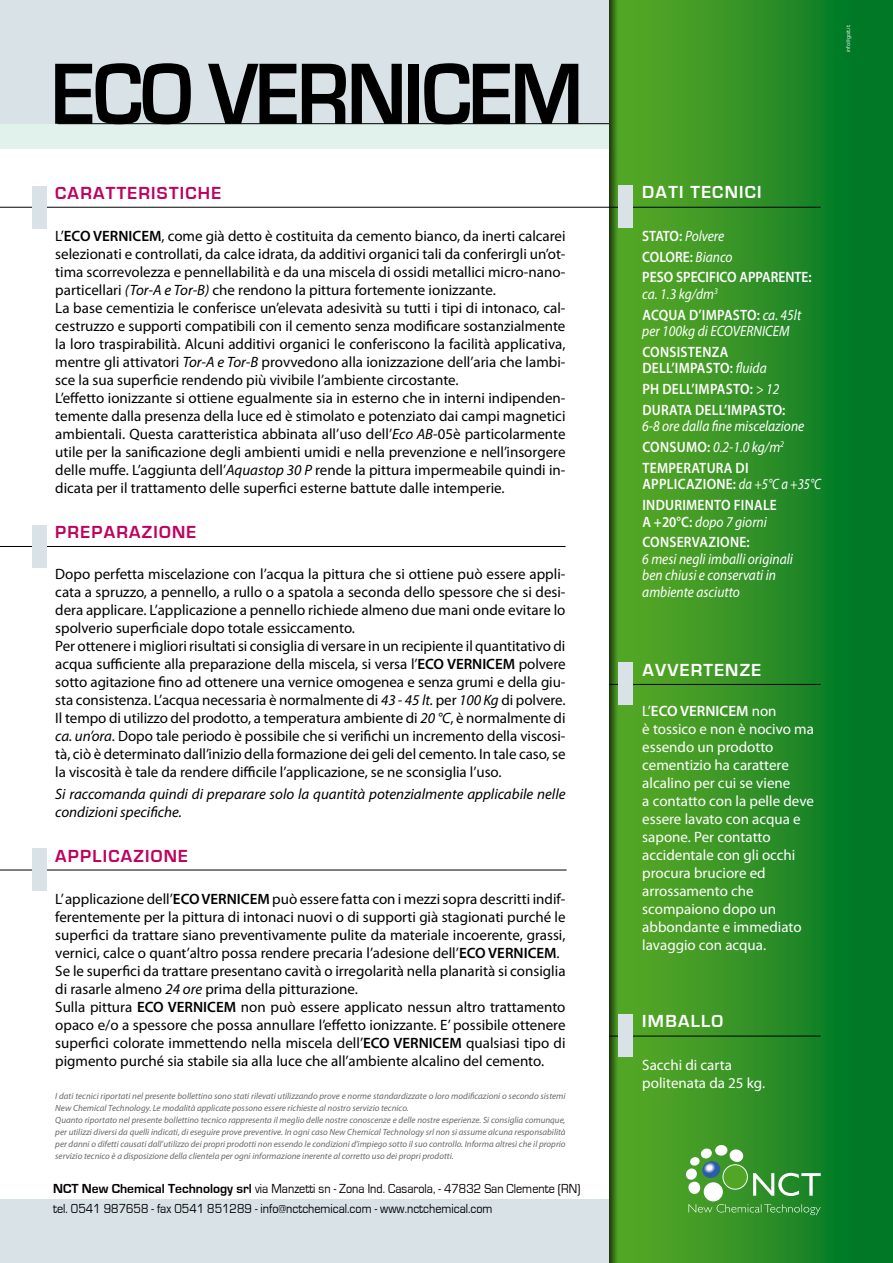
<style>
.page{position:relative;width:893px;height:1263px;background:#fff}
.page>*{position:absolute;margin:0;border:0;box-sizing:border-box;transform-origin:0 0}
.t1{font:700 90px "Eurostile";letter-spacing:-.03em;color:#000;scale:.9 1}
.t2{font:700 18px "Eurostile";letter-spacing:.07em;color:#c0005d}
.t3{font:700 18px "Eurostile";letter-spacing:.07em;color:#fff}
.t4{font:15px/18px "Myriad Pro";color:#000}
.t5{font:15px/18px "Myriad Pro";color:#fff}
.t6{font:600 15px/20.7px "Myriad Pro";color:#fff;scale:.9 1}
.t7{font:italic 15px/16.5px "Myriad Pro";color:#fff;scale:.9 1}
.t8{font:italic 15px/18px "Myriad Pro";color:#000}
.t9{font:600 15px "Myriad Pro";letter-spacing:.02em;color:#fff;scale:.9 1}
.t10{font:italic 15px "Myriad Pro";color:#fff;scale:.84 1}
.t11{font:13.5px/20.4px "Eurostile";color:#000;scale:.9 1}
.t12{font:italic 9px/12px "Myriad Pro";color:#68676c}
.t13{font:6px "Eurostile";letter-spacing:.01em;color:#fff}
.s1{font-weight:600}
.s2{font-style:italic}
.s3{font-weight:400;font-style:italic}
.s4{font-weight:600;font-style:normal}
.s5{font-weight:700}
</style>
<div class="page">
<div style="left:0;top:1199px;width:884px;height:64px;background:#d9e2e7"></div>
<div style="left:0;top:123px;width:884px;height:26px;background:#e1f1eb"></div>
<div style="left:0;top:0;width:884px;height:124px;background:#d9e2e7"></div>
<div style="left:609px;top:0;width:284px;height:1263px;background:linear-gradient(to right,#62ac26,#007427)"></div>
<svg style="left:609px;top:0;width:9px;height:1263px;background:#356d18"></svg>
<svg style="left:688px;top:1204px;width:133px;height:11px"></svg>
<svg style="left:753px;top:1173px;width:68px;height:23px"></svg>
<div style="left:704px;top:1182px;width:19px;height:19px;background:#fff;border-radius:50%"></div>
<div style="left:723px;top:1164px;width:25px;height:25px;border:1px solid #fff;border-radius:50%"></div>
<svg style="left:687px;top:1144px;width:59px;height:51px"></svg>
<hr style="left:0;top:207px;width:821px;height:1px;background:#000">
<div style="left:32px;top:186px;width:15px;height:43px;background:#d9e2e7"></div>
<div style="left:618px;top:185px;width:15px;height:43px;background:#d9e2e7"></div>
<hr style="left:58px;top:123px;width:551px;height:1px;background:#000">
<hr style="left:609px;top:684px;width:212px;height:1px;background:#000">
<div style="left:618px;top:662px;width:15px;height:43px;background:#d9e2e7"></div>
<hr style="left:0;top:546px;width:566px;height:1px;background:#000">
<div style="left:32px;top:525px;width:15px;height:43px;background:#d9e2e7"></div>
<hr style="left:0;top:870px;width:567px;height:1px;background:#000">
<div style="left:32px;top:848px;width:15px;height:43px;background:#d9e2e7"></div>
<hr style="left:609px;top:1036px;width:211px;height:1px;background:#000">
<div style="left:618px;top:1014px;width:15px;height:43px;background:#d9e2e7"></div>
<h1 class="t1" style="left:51px;top:45px;width:582px">ECO VERNICEM</h1>
<p class="t13" style="left:845px;top:52px;width:28px;rotate:-90deg">info@goit.it</p>
<p class="t2" style="left:55px;top:183px;width:167px">CARATTERISTICHE</p>
<p class="t3" style="left:642px;top:183px;width:119px">DATI TECNICI</p>
<p class="t4" style="left:55px;top:227px;width:512px">L’<span class="s1">ECO VERNICEM</span>, come già detto è costituita da cemento bianco, da inerti calcarei selezionati e controllati, da calce idrata, da additivi organici tali da conferirgli un’ot&shy;tima scorrevolezza e pennellabilità e da una miscela di ossidi metallici micro-nano&shy;particellari <span class="s2">(Tor-A e Tor-B)</span> che rendono la pittura fortemente ionizzante.<br>La base cementizia le conferisce un’elevata adesività su tutti i tipi di intonaco, cal&shy;cestruzzo e supporti compatibili con il cemento senza modificare sostanzialmente la loro traspirabilità. Alcuni additivi organici le conferiscono la facilità applicativa, mentre gli attivatori <span class="s2">Tor-A e Tor-B</span> provvedono alla ionizzazione dell’aria che lambi&shy;sce la sua superficie rendendo più vivibile l’ambiente circostante.<br>L’effetto ionizzante si ottiene egualmente sia in esterno che in interni indipenden&shy;temente dalla presenza della luce ed è stimolato e potenziato dai campi magnetici ambientali. Questa caratteristica abbinata all’uso dell’<span class="s2">Eco AB</span>-05è particolarmente utile per la sanificazione degli ambienti umidi e nella prevenzione e nell’insorgere delle muffe. L’aggiunta dell’<span class="s2">Aquastop 30 P</span> rende la pittura impermeabile quindi in&shy;dicata per il trattamento delle superfici esterne battute dalle intemperie.</p>
<p class="t6" style="left:642px;top:225px;width:190px">STATO: <span class="s3">Polvere<br></span>COLORE: <span class="s3">Bianco<br></span>PESO SPECIFICO APPARENTE:</p>
<p class="t7" style="left:642px;top:283px;width:86px;line-height:20.7px">ca. 1.3 kg/dm<sup>3<br></sup><span class="s4">ACQUA</span></p>
<p class="t7" style="left:642px;top:306px;width:178px;text-indent:114px"><span class="s4">:</span> ca. 45lt per 100kg di ECOVERNICEM</p>
<p class="t6" style="left:642px;top:343px;width:19px;line-height:16.5px">CONSISTENZA<br>DELL</p>
<p class="t6" style="left:689px;top:304px;width:24px">D’IMPASTO</p>
<p class="t6" style="left:671px;top:358px;width:14px">’IMPASTO</p>
<p class="t7" style="left:730px;top:360px;width:43px"><span class="s4">:</span> fluida</p>
<p class="t6" style="left:642px;top:378px;width:32px">PH DELL</p>
<p class="t6" style="left:691px;top:378px;width:14px">’IMPASTO</p>
<p class="t7" style="left:750px;top:381px;width:35px"><span class="s4">:</span> &gt; 12</p>
<p class="t6" style="left:642px;top:399px;width:68px">DURATA DELL</p>
<p class="t6" style="left:724px;top:399px;width:14px">’IMPASTO</p>
<p class="t6" style="left:782px;top:399px;width:5px">:</p>
<p class="t7" style="left:642px;top:418px;width:182px">6-8 ore dalla fine miscelazione</p>
<p class="t6" style="left:642px;top:436px;width:21px">CONSUMO</p>
<p class="t7" style="left:707px;top:439px;width:87px"><span class="s4">:</span> 0.2-1.0 kg/m<sup>2</sup></p>
<p class="t6" style="left:642px;top:457px;width:19px">TEMPE</p>
<p class="t6" style="left:683px;top:457px;width:66px">RATU RA DI</p>
<p class="t6" style="left:642px;top:474px;width:10px">APPLICAZIONE</p>
<p class="t10" style="left:733px;top:475px;width:107px"><span class="s4">:</span> da +5°C a +35°C</p>
<p class="t6" style="left:642px;top:494px;width:15px">INDU</p>
<p class="t6" style="left:674px;top:494px;width:19px">RIMENTO</p>
<p class="t6" style="left:642px;top:496px;width:140px;line-height:16.5px;text-indent:91px">FINALE<br>A +20°C: <span class="s3">dopo 7 giorni</span></p>
<p class="t9" style="left:642px;top:533px;width:121px">CONSERVAZIONE:</p>
<p class="t7" style="left:642px;top:550px;width:169px">6 mesi negli imballi originali ben chiusi e conservati in ambiente asciutto</p>
<p class="t2" style="left:55px;top:522px;width:143px">PREPARAZIONE</p>
<p class="t4" style="left:55px;top:564px;width:512px">Dopo perfetta miscelazione con l’acqua la pittura che si ottiene può essere appli&shy;cata a spruzzo, a pennello, a rullo o a spatola a seconda dello spessore che si desi&shy;dera applicare. L’applicazione a pennello richiede almeno due mani onde evitare lo spolverio superficiale dopo totale essiccamento.<br>Per ottenere i migliori risultati si consiglia di versare in un recipiente il quantitativo di acqua sufficiente alla preparazione della miscela, si versa l’<span class="s1">ECO VERNICEM</span> polvere sotto agitazione fino ad ottenere una vernice omogenea e senza grumi e della giu&shy;sta consistenza. L’acqua necessaria è normalmente di <span class="s2">43 - 45 lt.</span> per <span class="s2">100 Kg</span> di polvere.<br>Il tempo di utilizzo del prodotto, a temperatura ambiente di <span class="s2">20 °C</span>, è normalmente di <span class="s2">ca. un’ora</span>. Dopo tale periodo è possibile che si verifichi un incremento della viscosi&shy;tà, ciò è determinato dall’inizio della formazione dei geli del cemento. In tale caso, se la viscosità è tale da rendere difficile l’applicazione, se ne sconsiglia l’uso.</p>
<p class="t8" style="left:55px;top:784px;width:512px">Si raccomanda quindi di preparare solo la quantità potenzialmente applicabile nelle condizioni specifiche.</p>
<p class="t3" style="left:642px;top:660px;width:120px">AVVERTENZE</p>
<p class="t5" style="left:642px;top:702px;width:173px">L’<span class="s1">ECO VERNICEM</span> non<br>è tossico e non è nocivo ma essendo un prodotto cementizio ha carattere alcalino per cui se viene<br>a contatto con la pelle deve essere lavato con acqua e sapone. Per contatto accidentale con gli occhi procura bruciore ed arrossamento che scompaiono dopo un abbondante e immediato lavaggio con acqua.</p>
<p class="t2" style="left:55px;top:846px;width:23px">APPLI</p>
<p class="t2" style="left:108px;top:846px;width:81px">CAZIONE</p>
<p class="t4" style="left:55px;top:890px;width:512px">L’ applicazione dell’<span class="s1">ECO VERNICEM</span> può essere fatta con i mezzi sopra descritti indif&shy;ferentemente per la pittura di intonaci nuovi o di supporti già stagionati purché le superfici da trattare siano preventivamente pulite da materiale incoerente, grassi, vernici, calce o quant’altro possa rendere precaria l’adesione dell’<span class="s1">ECO VERNICEM</span>.<br>Se le superfici da trattare presentano cavità o irregolarità nella planarità si consiglia di rasarle almeno <span class="s2">24 ore</span> prima della pitturazione.<br>Sulla pittura <span class="s1">ECO VERNICEM</span> non può essere applicato nessun altro trattamento opaco e/o a spessore che possa annullare l’effetto ionizzante. E’ possibile ottenere superfici colorate immettendo nella miscela dell’<span class="s1">ECO VERNICEM</span> qualsiasi tipo di pigmento purché sia stabile sia alla luce che all’ambiente alcalino del cemento.</p>
<p class="t3" style="left:642px;top:1012px;width:12px">IMB</p>
<p class="t3" style="left:678px;top:1012px;width:46px">ALLO</p>
<p class="t5" style="left:642px;top:1055px;width:124px">Sacchi di carta politenata da 25 kg.</p>
<p class="t12" style="left:55px;top:1089px;width:512px">I dati tecnici riportati nel presente bollettino sono stati rilevati utilizzando prove e norme standardizzate o loro modificazioni o secondo sistemi New Chemical Technology. Le modalità applicate possono essere richieste al nostro servizio tecnico.<br>Quanto riportato nel presente bollettino tecnico rappresenta il meglio delle nostre conoscenze e delle nostre esperienze. Si consiglia comunque, per utilizzi diversi da quelli indicati, di eseguire prove preventive. In ogni caso New Chemical Technology srl non si assume alcuna responsabilità per danni o difetti causati dall’utilizzo dei propri prodotti non essendo le condizioni d’impiego sotto il suo controllo. Informa altresì che il proprio servizio tecnico è a disposizione della clientela per ogni informazione inerente al corretto uso dei propri prodotti.</p>
<p class="t11" style="left:53px;top:1178px;width:587px"><span class="s5">NCT New Chemical Technology srl</span> via Manzetti sn - Zona Ind. Casarola, - 47832 San Clemente (RN) tel. 0541 987658 - fax 0541 851289 - info@nctchemical.com - www.nctchemical.com</p>
</div>
